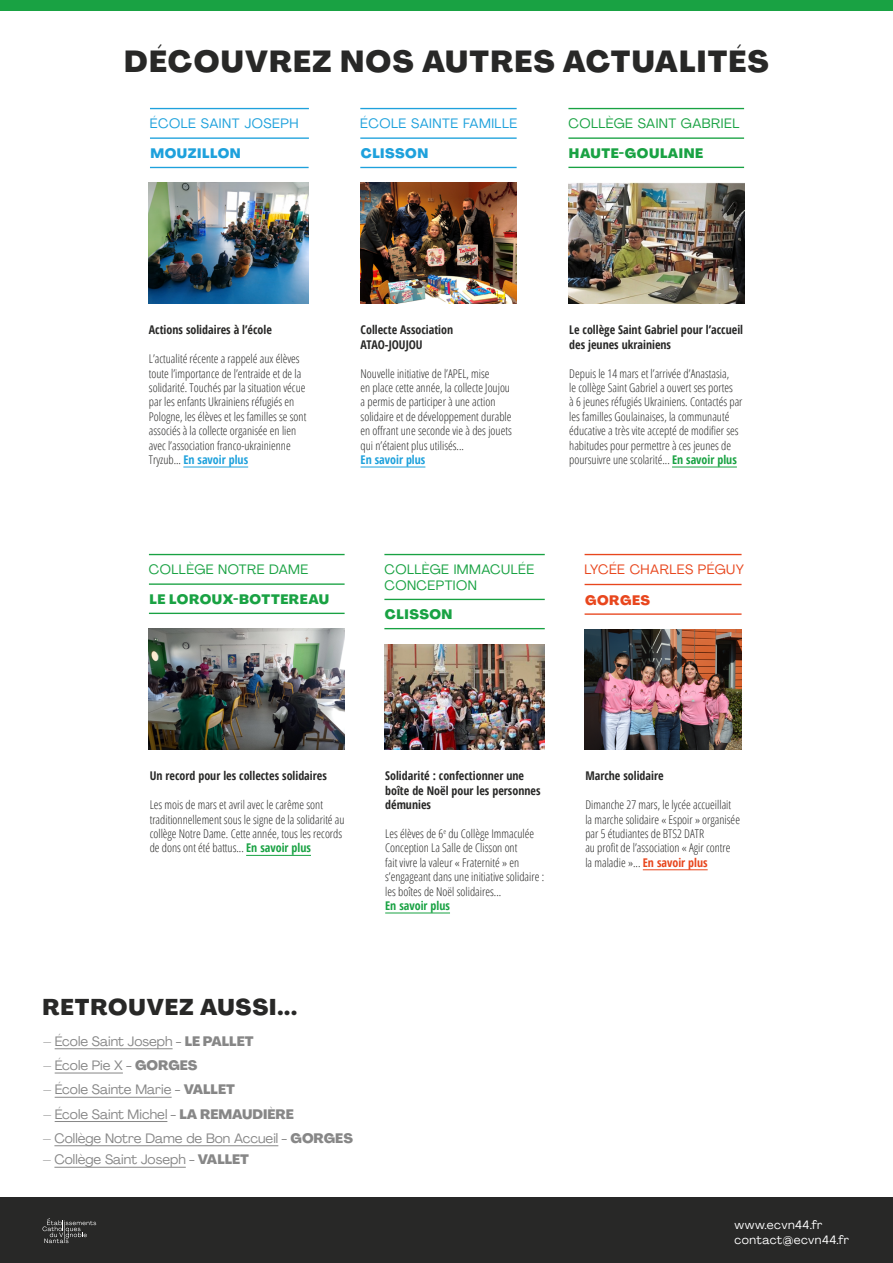
<style>
.page{position:relative;width:893px;height:1263px;background:#fff}
.page>*{position:absolute;margin:0;border:0;box-sizing:border-box;transform-origin:0 0}
.t1{font:800 30px "Agrandir";letter-spacing:.04em;color:#282827}
.t2{font:800 22.5px "Agrandir";letter-spacing:.04em;color:#282827}
.t3{font:13.5px "Agrandir";color:#878787}
.t4{font:13.5px/16.2px "Agrandir";letter-spacing:.035em;color:#19a243}
.t5{font:800 13.5px "Agrandir";letter-spacing:.04em;color:#19a243}
.t6{font:13.5px "Agrandir";letter-spacing:.04em;color:#1ea1dc}
.t7{font:13.5px "Agrandir";letter-spacing:.035em;color:#e8461d}
.t8{font:800 13.5px "Agrandir";letter-spacing:.04em;color:#1ea1dc}
.t9{font:800 13.5px "Agrandir";letter-spacing:.04em;color:#e8461d}
.t10{font:300 12px/14.4px "Open Sans Condensed";color:#282827}
.t11{font:700 12px/14.4px "Open Sans Condensed";color:#282827}
.t12{font:12px/14.4px "Agrandir";letter-spacing:.04em;color:#fff}
.t13{font:700 12px "Open Sans Condensed";color:#1ea1dc}
.t14{font:700 12px "Open Sans Condensed";color:#19a243}
.s1{font-weight:700;color:#1ea1dc}
.s2{font-weight:700;color:#19a243}
.s3{font-weight:800}
.s4{font-weight:700;color:#e8461d}
</style>
<div class="page">
<div style="left:0;top:0;width:893px;height:11px;background:#19a243"></div>
<div style="left:0;top:1197px;width:893px;height:66px;background:#282827"></div>
<hr style="left:360px;top:108px;width:157px;height:1px;background:#1ea1dc">
<hr style="left:360px;top:137px;width:157px;height:2px;background:#1ea1dc">
<hr style="left:360px;top:167px;width:157px;height:1px;background:#1ea1dc">
<img style="left:360px;top:182px;width:157px;height:122px">
<hr style="left:361px;top:467px;width:64px;height:1px;background:#1ea1dc">
<hr style="left:150px;top:108px;width:159px;height:1px;background:#1ea1dc">
<hr style="left:150px;top:137px;width:159px;height:2px;background:#1ea1dc">
<hr style="left:150px;top:167px;width:159px;height:1px;background:#1ea1dc">
<hr style="left:183px;top:467px;width:65px;height:1px;background:#1ea1dc">
<img style="left:149px;top:182px;width:160px;height:122px">
<hr style="left:568px;top:108px;width:176px;height:1px;background:#19a243">
<hr style="left:568px;top:137px;width:176px;height:2px;background:#19a243">
<hr style="left:568px;top:167px;width:176px;height:1px;background:#19a243">
<hr style="left:672px;top:467px;width:65px;height:1px;background:#19a243">
<img style="left:568px;top:183px;width:176px;height:121px">
<hr style="left:149px;top:554px;width:196px;height:1px;background:#19a243">
<hr style="left:149px;top:583px;width:196px;height:2px;background:#19a243">
<hr style="left:149px;top:613px;width:196px;height:1px;background:#19a243">
<hr style="left:246px;top:855px;width:65px;height:1px;background:#19a243">
<img style="left:149px;top:629px;width:196px;height:121px">
<hr style="left:384px;top:554px;width:161px;height:1px;background:#19a243">
<hr style="left:384px;top:599px;width:161px;height:1px;background:#19a243">
<hr style="left:384px;top:628px;width:161px;height:1px;background:#19a243">
<hr style="left:385px;top:913px;width:65px;height:1px;background:#19a243">
<img style="left:384px;top:644px;width:161px;height:106px">
<hr style="left:585px;top:554px;width:157px;height:1px;background:#e8461d">
<hr style="left:585px;top:584px;width:157px;height:1px;background:#e8461d">
<hr style="left:585px;top:613px;width:157px;height:2px;background:#e8461d">
<hr style="left:643px;top:869px;width:65px;height:1px;background:#e8461d">
<img style="left:585px;top:630px;width:157px;height:120px">
<hr style="left:54px;top:1145px;width:224px;height:1px;background:#878787">
<hr style="left:54px;top:1167px;width:132px;height:1px;background:#878787">
<hr style="left:55px;top:1048px;width:118px;height:1px;background:#878787">
<hr style="left:55px;top:1097px;width:117px;height:1px;background:#878787">
<hr style="left:55px;top:1121px;width:112px;height:1px;background:#878787">
<hr style="left:55px;top:1073px;width:68px;height:1px;background:#878787">
<svg style="left:43px;top:1218px;width:53px;height:25px"></svg>
<h1 class="t1" style="left:124px;top:43px;width:646px">DÉCOUVREZ NOS AUTRES ACTUALITÉS</h1>
<p class="t6" style="left:150px;top:115px;width:150px">ÉCOLE SAINT JOSEPH</p>
<p class="t8" style="left:150px;top:145px;width:92px">MOUZILLON</p>
<p class="t6" style="left:360px;top:115px;width:159px">ÉCOLE SAINTE FAMILLE</p>
<p class="t8" style="left:361px;top:145px;width:69px">CLISSON</p>
<p class="t4" style="left:568px;top:115px;width:172px">COLLÈGE SAINT GABRIEL</p>
<p class="t5" style="left:569px;top:145px;width:136px">HAUTE-GOULAINE</p>
<p class="t11" style="left:149px;top:323px;width:124px">Actions solidaires à l’école</p>
<p class="t10" style="left:149px;top:351px;width:159px">L’actualité récente a rappelé aux élèves toute l’importance de l’entraide et de la solidarité. Touchés par la situation vécue par les enfants Ukrainiens réfugiés en Pologne, les élèves et les familles se sont associés à la collecte organisée en lien avec l’association franco-ukrainienne Tryzub... <span class="s1">En savoir plus</span></p>
<p class="t11" style="left:361px;top:323px;width:94px">Collecte Association<br>ATAO-JOUJOU</p>
<p class="t10" style="left:361px;top:366px;width:153px">Nouvelle initiative de l’APEL, mise<br>en place cette année, la collecte Joujou a permis de participer à une action solidaire et de développement durable en offrant une seconde vie à des jouets qui n’étaient plus utilisés...</p>
<p class="t13" style="left:361px;top:451px;width:66px">En savoir plus</p>
<p class="t11" style="left:569px;top:323px;width:175px">Le collège Saint Gabriel pour l’accueil des jeunes ukrainiens</p>
<p class="t10" style="left:569px;top:366px;width:175px">Depuis le 14 mars et l’arrivée d’Anastasia,<br>le collège Saint Gabriel a ouvert ses portes<br>à 6 jeunes réfugiés Ukrainiens. Contactés par les familles Goulainaises, la communauté éducative a très vite accepté de modifier ses habitudes pour permettre à ces jeunes de poursuivre une scolarité... <span class="s2">En savoir plus</span></p>
<p class="t4" style="left:149px;top:561px;width:161px">COLLÈGE NOTRE DAME</p>
<p class="t5" style="left:149px;top:591px;width:181px">LE LOROUX-BOTTEREAU</p>
<p class="t4" style="left:384px;top:561px;width:151px">COLLÈGE IMMACULÉE<br>CONCEPTION</p>
<p class="t5" style="left:385px;top:606px;width:69px">CLISSON</p>
<p class="t7" style="left:585px;top:561px;width:161px">LYCÉE CHARLES PÉGUY</p>
<p class="t9" style="left:585px;top:592px;width:67px">GORGES</p>
<p class="t11" style="left:150px;top:768px;width:179px">Un record pour les collectes solidaires</p>
<p class="t10" style="left:150px;top:797px;width:196px">Les mois de mars et avril avec le carême sont traditionnellement sous le signe de la solidarité au collège Notre Dame. Cette année, tous les records de dons ont été battus... <span class="s2">En savoir plus</span></p>
<p class="t11" style="left:385px;top:768px;width:157px">Solidarité : confectionner une boîte de Noël pour les personnes démunies</p>
<p class="t10" style="left:385px;top:826px;width:160px">Les élèves de 6<sup>e</sup> du Collège Immaculée Conception La Salle de Clisson ont<br>fait vivre la valeur « Fraternité » en s’engageant dans une initiative solidaire : les boîtes de Noël solidaires...</p>
<p class="t14" style="left:385px;top:897px;width:66px">En savoir plus</p>
<h2 class="t2" style="left:42px;top:993px;width:256px">RETROUVEZ AUSSI...</h2>
<p class="t3" style="left:43px;top:1033px;width:212px">– École Saint Joseph - <span class="s3">LE PALLET</span></p>
<p class="t3" style="left:43px;top:1081px;width:194px">– École Sainte Marie - <span class="s3">VALLET</span></p>
<p class="t3" style="left:43px;top:1105px;width:253px">– École Saint Michel - <span class="s3">LA REMAUDIÈRE</span></p>
<p class="t3" style="left:43px;top:1057px;width:156px">– École Pie X - <span class="s3">GORGES</span></p>
<p class="t3" style="left:42px;top:1130px;width:312px">– Collège Notre Dame de Bon Accueil - <span class="s3">GORGES</span></p>
<p class="t3" style="left:42px;top:1151px;width:208px">– Collège Saint Joseph - <span class="s3">VALLET</span></p>
<p class="t11" style="left:585px;top:768px;width:80px">Marche solidaire</p>
<p class="t10" style="left:585px;top:797px;width:156px">Dimanche 27 mars, le lycée accueillait la marche solidaire « Espoir » organisée par 5 étudiantes de BTS2 DATR<br>au profit de l’association « Agir contre la maladie »... <span class="s4">En savoir plus</span></p>
<p class="t12" style="left:735px;top:1217px;width:116px">www.ecvn44.fr contact@ecvn44.fr</p>
</div>
